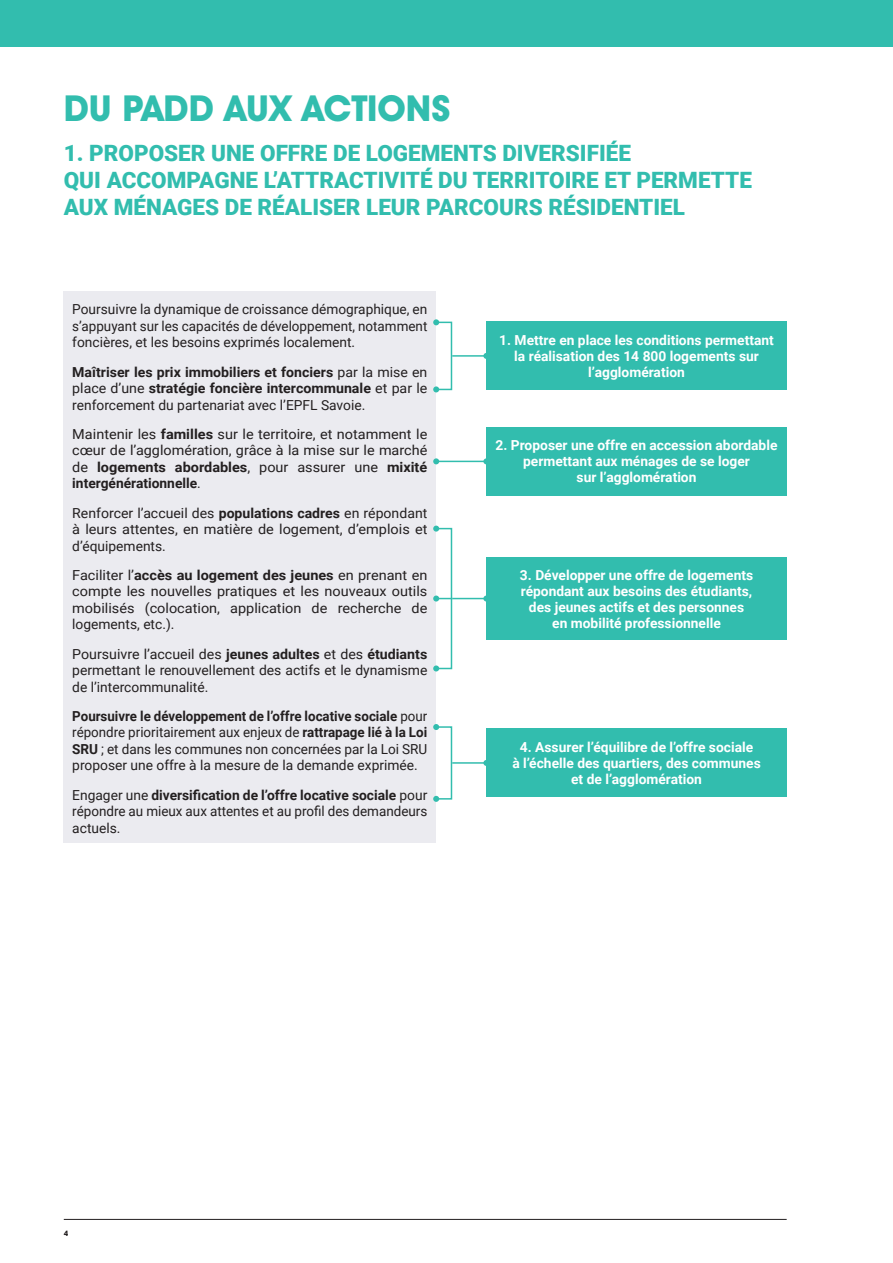
<style>
.page{position:relative;width:893px;height:1263px;background:#fff}
.page>*{position:absolute;margin:0;border:0;box-sizing:border-box;transform-origin:0 0}
.t1{font:700 36px "Avant Garde IT Cby BT";color:#32bdae}
.INTER_1{font:900 22.5px/27px "Roboto";color:#32bdae}
.TEXTE{font:13.8px/16.5px "Roboto";color:#231f20;text-align:justify}
.INTER_4{font:700 13.8px/16px "Roboto";color:#fff;text-align:center}
.TEXTE-2{font:13.8px/16.5px "Roboto";color:#231f20;text-align:justify;scale:1.05 1}
.t2{font:700 7.5px "Avant Garde IT Cby BT";color:#231f20}
.s1{font-weight:700}
</style>
<div class="page">
<div style="left:0;top:0;width:893px;height:47px;background:#32bdae"></div>
<hr style="left:64px;top:1219px;width:723px;height:1px;background:#231f20">
<div style="left:64px;top:291px;width:372px;height:552px;background:#ebebf0"></div>
<div style="left:486px;top:322px;width:301px;height:68px;background:#32bdae"></div>
<div style="left:486px;top:427px;width:301px;height:68px;background:#32bdae"></div>
<div style="left:486px;top:557px;width:301px;height:83px;background:#32bdae"></div>
<div style="left:486px;top:729px;width:301px;height:68px;background:#32bdae"></div>
<hr style="left:452px;top:355px;width:34px;height:2px;background:#32bdae">
<svg style="left:483px;top:353px;width:3px;height:6px"></svg>
<hr style="left:452px;top:762px;width:34px;height:2px;background:#32bdae">
<svg style="left:483px;top:760px;width:3px;height:6px"></svg>
<hr style="left:436px;top:461px;width:50px;height:1px;background:#32bdae">
<svg style="left:433px;top:458px;width:6px;height:6px"></svg>
<svg style="left:483px;top:458px;width:3px;height:6px"></svg>
<svg style="left:433px;top:596px;width:16px;height:5px"></svg>
<hr style="left:452px;top:598px;width:34px;height:1px;background:#32bdae">
<div style="left:435px;top:322px;width:17px;height:68px;border:2px solid #32bdae"></div>
<svg style="left:433px;top:319px;width:6px;height:6px"></svg>
<svg style="left:433px;top:386px;width:6px;height:6px"></svg>
<div style="left:435px;top:726px;width:17px;height:74px;border:2px solid #32bdae"></div>
<svg style="left:433px;top:724px;width:6px;height:6px"></svg>
<svg style="left:433px;top:796px;width:6px;height:6px"></svg>
<div style="left:435px;top:528px;width:17px;height:141px;border:2px solid #32bdae"></div>
<svg style="left:433px;top:526px;width:6px;height:6px"></svg>
<svg style="left:433px;top:665px;width:6px;height:6px"></svg>
<p class="t1" style="left:64px;top:87px;width:388px">DU PADD AUX ACTIONS</p>
<p class="INTER_1" style="left:64px;top:139px;width:690px">1. PROPOSER UNE OFFRE DE LOGEMENTS DIVERSIFIÉE<br>QUI ACCOMPAGNE L’ATTRACTIVITÉ DU TERRITOIRE ET PERMETTE<br>AUX MÉNAGES DE RÉALISER LEUR PARCOURS RÉSIDENTIEL</p>
<p class="TEXTE" style="left:72px;top:301px;width:357px">Poursuivre la dynamique de croissance démographique, en s’appuyant sur les capacités de développement, notamment foncières, et les besoins exprimés localement.</p>
<p class="TEXTE" style="left:72px;top:363px;width:357px"><span class="s1">Maîtriser les prix immobiliers et fonciers</span> par la mise en place d’une <span class="s1">stratégie foncière intercommunale</span> et par le renforcement du partenariat avec l’EPFL Savoie.</p>
<p class="TEXTE-2" style="left:72px;top:425px;width:340px">Maintenir les <span class="s1">familles</span> sur le territoire, et notamment le cœur de l’agglomération, grâce à la mise sur le marché de <span class="s1">logements abordables</span>, pour assurer une <span class="s1">mixité intergénérationnelle</span>.</p>
<p class="TEXTE" style="left:72px;top:504px;width:357px">Renforcer l’accueil des <span class="s1">populations cadres</span> en répondant à leurs attentes, en matière de logement, d’emplois et d’équipements.</p>
<p class="TEXTE-2" style="left:72px;top:566px;width:340px">Faciliter l’<span class="s1">accès au logement des jeunes</span> en prenant en compte les nouvelles pratiques et les nouveaux outils mobilisés (colocation, application de recherche de logements, etc.).</p>
<p class="TEXTE" style="left:72px;top:645px;width:357px">Poursuivre l’accueil des <span class="s1">jeunes adultes</span> et des <span class="s1">étudiants </span>permettant le renouvellement des actifs et le dynamisme de l’intercommunalité.</p>
<p class="TEXTE" style="left:72px;top:707px;width:357px"><span class="s1">Poursuivre le développement de l’offre locative sociale</span> pour répondre prioritairement aux enjeux de <span class="s1">rattrapage lié à la Loi SRU</span> ; et dans les communes non concernées par la Loi SRU proposer une offre à la mesure de la demande exprimée.</p>
<p class="TEXTE" style="left:72px;top:786px;width:357px">Engager une <span class="s1">diversification de l’offre locative sociale</span> pour répondre au mieux aux attentes et au profil des demandeurs actuels.</p>
<p class="INTER_4" style="left:499px;top:331px;width:276px">1. Mettre en place les conditions permettant la réalisation des 14 800 logements sur l’agglomération</p>
<p class="INTER_4" style="left:496px;top:437px;width:283px">2. Proposer une offre en accession abordable permettant aux ménages de se loger<br>sur l’agglomération</p>
<p class="INTER_4" style="left:520px;top:567px;width:235px">3. Développer une offre de logements répondant aux besoins des étudiants, des jeunes actifs et des personnes en mobilité professionnelle</p>
<p class="INTER_4" style="left:512px;top:738px;width:250px">4. Assurer l’équilibre de l’offre sociale<br>à l’échelle des quartiers, des communes et de l’agglomération</p>
<p class="t2" style="left:64px;top:1229px;width:6px">4</p>
</div>
